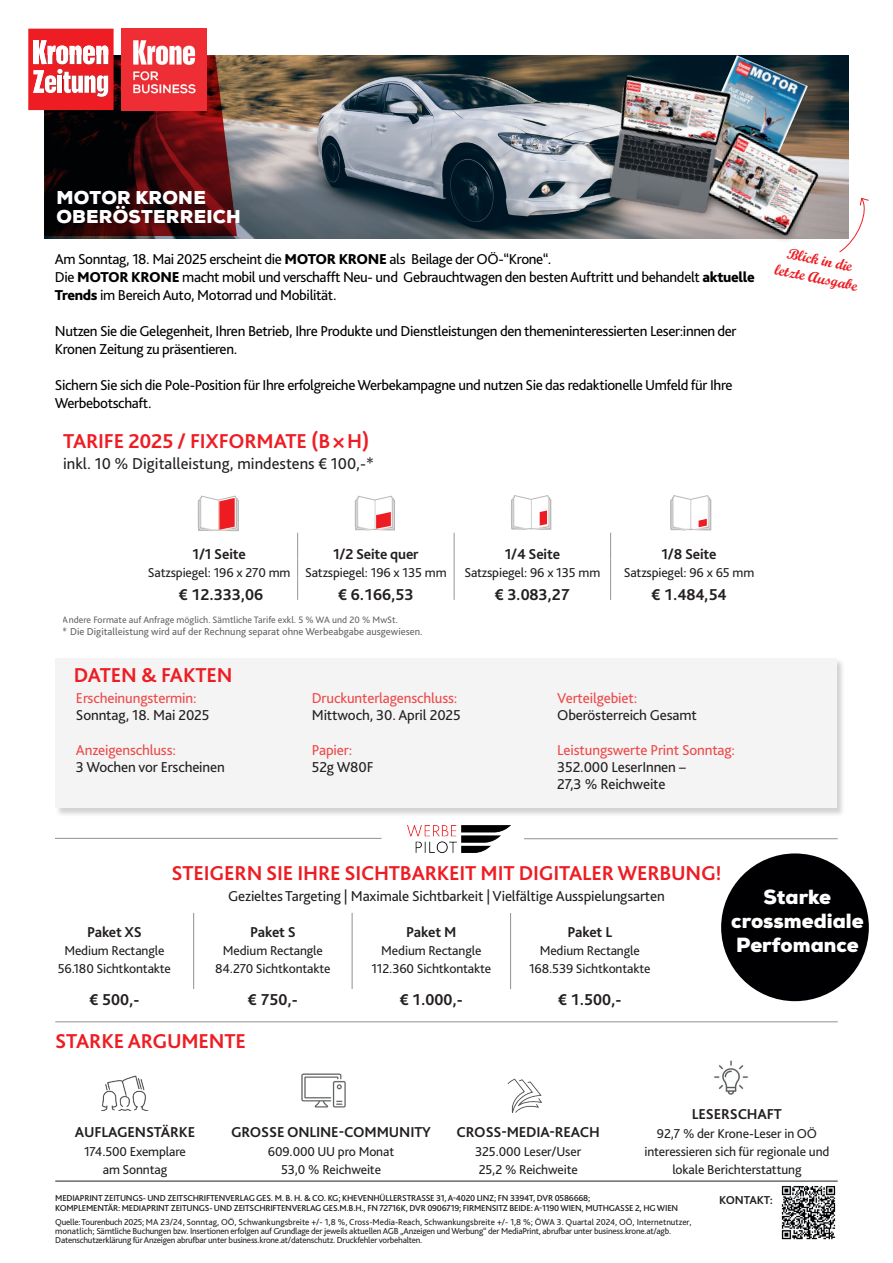
<style>
.page{position:relative;width:893px;height:1263px;background:#fff}
.page>*{position:absolute;margin:0;border:0;box-sizing:border-box;transform-origin:0 0}
.t1{font:700 21px "Bliss Pro";letter-spacing:-.01em;color:#ee1d23}
.t2{font:900 19.8px/24.3px "Nexa";color:#fff;text-align:center}
.t3{font:900 18px/19.5px "Nexa";letter-spacing:.015em;color:#fff}
.t4{font:700 16.5px "Bliss Pro";color:#231f20}
.t5{font:16.5px "Bliss Pro";color:#231f20}
.t6{font:15px/18px "Bliss Pro";letter-spacing:-.025em;color:#000}
.t7{font:15px/17.2px "Bliss Pro";letter-spacing:-.01em;color:#231f20}
.t8{font:700 15px "Bliss Pro";letter-spacing:-.01em;color:#231f20}
.t9{font:15px "Bliss Pro";letter-spacing:-.01em;color:#ee4949}
.t10{font:15px/18px "Script MT Bold";color:#ee1d23;text-align:center}
.t11{font:13.5px/18px "Bliss Pro";letter-spacing:-.01em;color:#231f20;text-align:center}
.t12{font:700 12px "Bliss Pro";letter-spacing:-.01em;color:#231f20}
.t13{font:10.5px "Bliss Pro";color:#231f20}
.t14{font:9.75px "Bliss Pro";color:#231f20}
.t15{font:9px/9px "Bliss Pro";letter-spacing:-.025em;color:#231f20}
.t16{font:500 9px/10.5px "Bliss Pro";letter-spacing:-.025em;color:#231f20}
.s1{font-weight:800}
</style>
<div class="page">
<hr style="left:55px;top:1181px;width:783px;height:1px;background:#231f20">
<hr style="left:55px;top:1021px;width:783px;height:1px;background:#231f20">
<img style="left:44px;top:55px;width:804px;height:183px">
<svg style="left:28px;top:29px;width:209px;height:207px;background:#6b3334"></svg>
<hr style="left:58px;top:76px;width:4px;height:17px;background:#fff">
<img style="left:122px;top:29px;width:85px;height:81px">
<div style="left:55px;top:658px;width:790px;height:159px;background:#231f20;opacity:.2"></div>
<div style="left:55px;top:659px;width:781px;height:149px;background:#f4f4f4"></div>
<div style="left:721px;top:853px;width:148px;height:148px;background:#000002;border-radius:50%"></div>
<img style="left:781px;top:1185px;width:55px;height:55px">
<img style="left:407px;top:826px;width:103px;height:27px">
<hr style="left:55px;top:838px;width:327px;height:1px;background:#231f20">
<hr style="left:524px;top:838px;width:314px;height:1px;background:#231f20">
<hr style="left:193px;top:913px;width:1px;height:76px;background:#231f20">
<hr style="left:352px;top:913px;width:1px;height:76px;background:#231f20">
<hr style="left:510px;top:913px;width:1px;height:76px;background:#231f20">
<img style="left:101px;top:1075px;width:48px;height:36px">
<img style="left:301px;top:1073px;width:45px;height:35px">
<img style="left:507px;top:1078px;width:35px;height:34px">
<img style="left:714px;top:1060px;width:34px;height:35px">
<svg style="left:839px;top:197px;width:30px;height:56px"></svg>
<img style="left:695px;top:55px;width:113px;height:3px">
<img style="left:586px;top:58px;width:253px;height:183px">
<svg style="left:198px;top:496px;width:41px;height:35px"></svg>
<svg style="left:355px;top:496px;width:40px;height:34px"></svg>
<svg style="left:297px;top:533px;width:1px;height:67px"></svg>
<svg style="left:454px;top:533px;width:1px;height:67px"></svg>
<svg style="left:610px;top:533px;width:1px;height:67px"></svg>
<svg style="left:511px;top:495px;width:40px;height:35px"></svg>
<svg style="left:670px;top:495px;width:41px;height:35px"></svg>
<p class="t3" style="left:56px;top:188px;width:186px">MOTOR KRONE<br>OBERÖSTERREICH</p>
<p class="t6" style="left:55px;top:250px;width:701px">Am Sonntag, 18. Mai 2025 erscheint die <span class="s1">MOTOR KRONE</span> als Beilage der OÖ-“Krone“.<br>Die <span class="s1">MOTOR KRONE</span> macht mobil und verschafft Neu- und Gebrauchtwagen den besten Auftritt und behandelt <span class="s1">aktuelle<br>Trends</span> im Bereich Auto, Motorrad und Mobilität.</p>
<p class="t6" style="left:55px;top:322px;width:683px">Nutzen Sie die Gelegenheit, Ihren Betrieb, Ihre Produkte und Dienstleistungen den themeninteressierten Leser:innen der<br>Kronen Zeitung zu präsentieren.</p>
<p class="t6" style="left:55px;top:376px;width:679px">Sichern Sie sich die Pole-Position für Ihre erfolgreiche Werbekampagne und nutzen Sie das redaktionelle Umfeld für Ihre<br>Werbebotschaft.</p>
<h1 class="t1" style="left:63px;top:428px;width:308px">TARIFE 2025 / FIXFORMATE (B×H)</h1>
<p class="t5" style="left:63px;top:454px;width:312px">inkl. 10 % Digitalleistung, mindestens € 100,-*</p>
<p class="t10" style="left:781px;top:242px;width:86px;rotate:12deg">Blick in die letzte Ausgabe</p>
<p class="t8" style="left:193px;top:545px;width:55px">1/1 Seite</p>
<p class="t8" style="left:333px;top:545px;width:87px">1/2 Seite quer</p>
<p class="t8" style="left:505px;top:545px;width:57px">1/4 Seite</p>
<p class="t8" style="left:661px;top:545px;width:57px">1/8 Seite</p>
<p class="t11" style="left:148px;top:564px;width:300px">Satzspiegel: 196 x 270 mm Satzspiegel: 196 x 135 mm</p>
<p class="t11" style="left:464px;top:564px;width:138px">Satzspiegel: 96 x 135 mm</p>
<p class="t11" style="left:624px;top:564px;width:132px">Satzspiegel: 96 x 65 mm</p>
<p class="t4" style="left:179px;top:584px;width:86px">€ 12.333,06</p>
<p class="t4" style="left:338px;top:584px;width:77px">€ 6.166,53</p>
<p class="t4" style="left:495px;top:584px;width:77px">€ 3.083,27</p>
<p class="t4" style="left:651px;top:584px;width:77px">€ 1.484,54</p>
<p class="t14" style="left:63px;top:614px;width:337px">Andere Formate auf Anfrage möglich. Sämtliche Tarife exkl. 5 % WA und 20 % MwSt.</p>
<p class="t13" style="left:63px;top:625px;width:361px">* Die Digitalleistung wird auf der Rechnung separat ohne Werbeabgabe ausgewiesen.</p>
<h1 class="t1" style="left:74px;top:662px;width:160px">DATEN &amp; FAKTEN</h1>
<p class="t9" style="left:76px;top:689px;width:122px">Erscheinungstermin:</p>
<p class="t7" style="left:76px;top:707px;width:135px">Sonntag, 18. Mai 2025</p>
<p class="t9" style="left:76px;top:740px;width:101px">Anzeigenschluss:</p>
<p class="t7" style="left:76px;top:758px;width:150px">3 Wochen vor Erscheinen</p>
<p class="t9" style="left:312px;top:689px;width:147px">Druckunterlagenschluss:</p>
<p class="t7" style="left:312px;top:707px;width:151px">Mittwoch, 30. April 2025</p>
<p class="t9" style="left:312px;top:740px;width:42px">Papier:</p>
<p class="t7" style="left:312px;top:758px;width:63px">52g W80F</p>
<p class="t9" style="left:557px;top:689px;width:82px">Verteilgebiet:</p>
<p class="t7" style="left:557px;top:707px;width:141px">Oberösterreich Gesamt</p>
<p class="t9" style="left:557px;top:740px;width:179px">Leistungswerte Print Sonntag:</p>
<p class="t7" style="left:557px;top:758px;width:130px">352.000 LeserInnen –<br>27,3 % Reichweite</p>
<h1 class="t1" style="left:172px;top:860px;width:551px">STEIGERN SIE IHRE SICHTBARKEIT MIT DIGITALER WERBUNG!</h1>
<p class="t7" style="left:228px;top:888px;width:438px">Gezieltes Targeting | Maximale Sichtbarkeit | Vielfältige Ausspielungsarten</p>
<p class="t8" style="left:250px;top:923px;width:47px">Paket S</p>
<p class="t11" style="left:215px;top:942px;width:117px">Medium Rectangle<br>84.270 Sichtkontakte</p>
<p class="t4" style="left:248px;top:989px;width:51px">€ 750,-</p>
<p class="t8" style="left:87px;top:923px;width:56px">Paket XS</p>
<p class="t11" style="left:58px;top:942px;width:115px">Medium Rectangle<br>56.180 Sichtkontakte</p>
<p class="t4" style="left:89px;top:989px;width:51px">€ 500,-</p>
<p class="t8" style="left:406px;top:923px;width:52px">Paket M</p>
<p class="t11" style="left:371px;top:942px;width:121px">Medium Rectangle<br>112.360 Sichtkontakte</p>
<p class="t4" style="left:400px;top:989px;width:65px">€ 1.000,-</p>
<p class="t8" style="left:567px;top:923px;width:46px">Paket L</p>
<p class="t11" style="left:529px;top:942px;width:123px">Medium Rectangle<br>168.539 Sichtkontakte</p>
<p class="t4" style="left:558px;top:989px;width:65px">€ 1.500,-</p>
<h1 class="t1" style="left:55px;top:1028px;width:192px">STARKE ARGUMENTE</h1>
<h2 class="t2" style="left:731px;top:884px;width:134px">Starke crossmediale<br>Perfomance</h2>
<p class="t8" style="left:75px;top:1122px;width:122px">AUFLAGENSTÄRKE</p>
<p class="t11" style="left:84px;top:1143px;width:103px">174.500 Exemplare am Sonntag</p>
<p class="t8" style="left:231px;top:1122px;width:202px">GROSSE ONLINE-COMMUNITY</p>
<p class="t11" style="left:268px;top:1143px;width:128px">609.000 UU pro Monat<br>53,0 % Reichweite</p>
<p class="t8" style="left:457px;top:1122px;width:145px">CROSS-MEDIA-REACH</p>
<p class="t11" style="left:475px;top:1143px;width:107px;text-align:left">325.000 Leser/User<br>25,2 % Reichweite</p>
<p class="t8" style="left:692px;top:1104px;width:92px">LESERSCHAFT</p>
<p class="t11" style="left:644px;top:1125px;width:187px">92,7 % der Krone-Leser in OÖ interessieren sich für regionale und lokale Berichterstattung</p>
<p class="t16" style="left:55px;top:1192px;width:624px">MEDIAPRINT ZEITUNGS- UND ZEITSCHRIFTENVERLAG GES. M. B. H. &amp; CO. KG; KHEVENHÜLLERSTRASSE 31, A-4020 LINZ; FN 3394T, DVR 0586668;<br>KOMPLEMENTÄR: MEDIAPRINT ZEITUNGS- UND ZEITSCHRIFTENVERLAG GES.M.B.H., FN 72716K, DVR 0906719; FIRMENSITZ BEIDE: A-1190 WIEN, MUTHGASSE 2, HG WIEN</p>
<p class="t15" style="left:55px;top:1217px;width:638px">Quelle: Tourenbuch 2025; MA 23/24, Sonntag, OÖ, Schwankungsbreite +/- 1,8 %, Cross-Media-Reach, Schwankungsbreite +/- 1,8 %; ÖWA 3. Quartal 2024, OÖ, Internetnutzer, monatlich; Sämtliche Buchungen bzw. Insertionen erfolgen auf Grundlage der jeweils aktuellen AGB „Anzeigen und Werbung“ der MediaPrint, abrufbar unter business.krone.at/agb.<br>Datenschutzerklärung für Anzeigen abrufbar unter business.krone.at/datenschutz. Druckfehler vorbehalten.</p>
<p class="t12" style="left:719px;top:1193px;width:55px">KONTAKT:</p>
</div>
